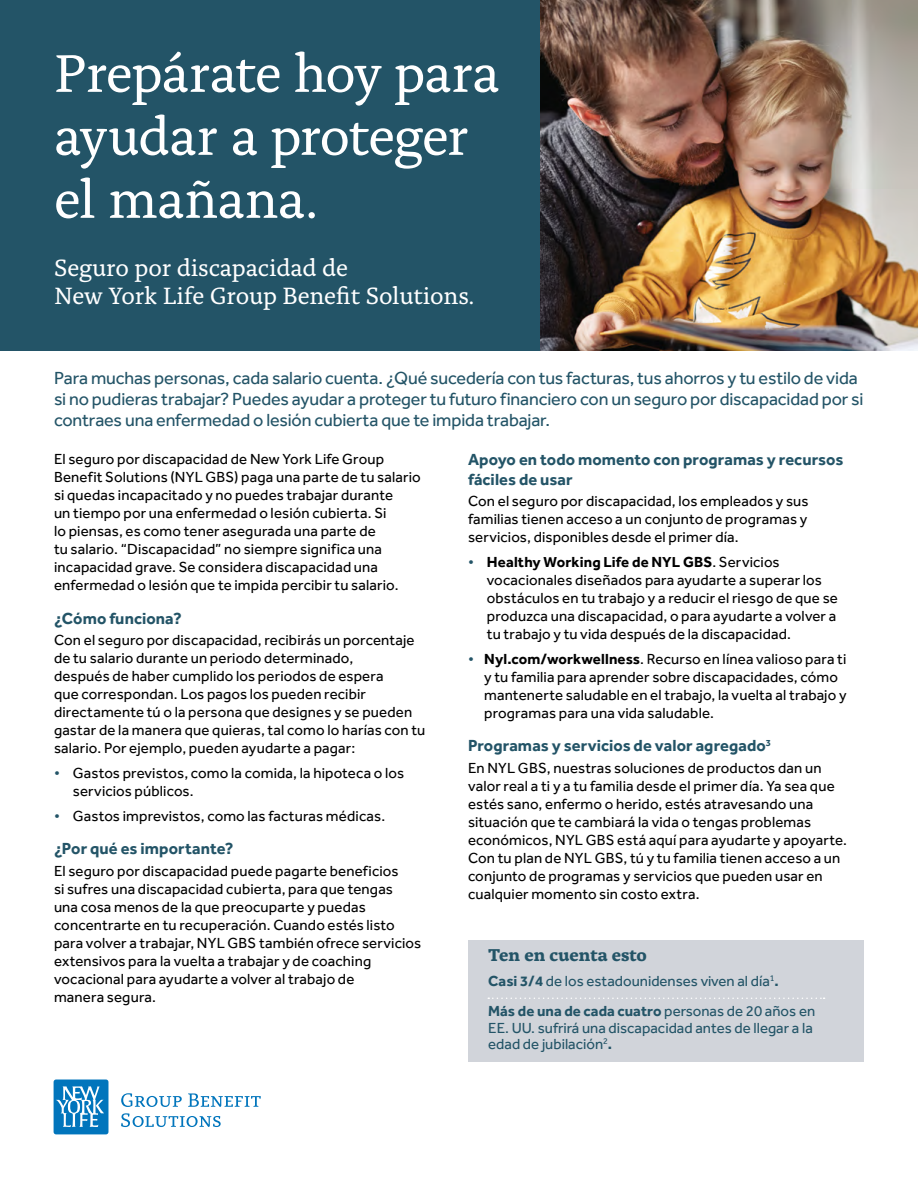
<style>
.page{position:relative;width:918px;height:1188px;background:#fff}
.page>*{position:absolute;margin:0;border:0;box-sizing:border-box;transform-origin:0 0}
.t1{font:55.5px/63px "Alda Pro";letter-spacing:-.025em;color:#fff}
.t2{font:24.75px/27.8px "Alda Pro";letter-spacing:-.01em;color:#fff}
.t3{font:18px/21px "Effra Pro";letter-spacing:-.005em;color:#235467}
.t4{font:700 18px "Alda Pro";color:#235467}
.t5{font:700 16.5px/19.5px "Effra Pro";letter-spacing:.005em;color:#235467}
.t6{font:15px/18px "Effra Pro";letter-spacing:.01em;color:#000}
.t7{font:15px/30.6px "Effra Pro";color:#235467}
.s1{color:#235467}
.s2{font-weight:700}
</style>
<div class="page">
<svg style="left:121px;top:1093px;width:61px;height:14px"></svg>
<svg style="left:188px;top:1093px;width:73px;height:14px"></svg>
<svg style="left:121px;top:1113px;width:100px;height:14px"></svg>
<div style="left:54px;top:1080px;width:54px;height:54px;background:#0175bc;border-radius:3px"></div>
<svg style="left:56px;top:1086px;width:48px;height:41px"></svg>
<div style="left:468px;top:940px;width:396px;height:122px;background:#d1d4da"></div>
<svg style="left:488px;top:998px;width:337px;height:1px"></svg>
<img style="left:540px;top:0;width:378px;height:351px">
<div style="left:0;top:0;width:540px;height:351px;background:#235467"></div>
<h1 class="t1" style="left:54px;top:38px;width:447px">Prepárate hoy para ayudar a proteger el mañana.</h1>
<h2 class="t2" style="left:54px;top:252px;width:422px">Seguro por discapacidad de<br>New York Life Group Benefit Solutions.</h2>
<p class="t3" style="left:54px;top:367px;width:811px">Para muchas personas, cada salario cuenta. ¿Qué sucedería con tus facturas, tus ahorros y tu estilo de vida si no pudieras trabajar? Puedes ayudar a proteger tu futuro financiero con un seguro por discapacidad por si contraes una enfermedad o lesión cubierta que te impida trabajar.</p>
<p class="t6" style="left:54px;top:450px;width:368px">El seguro por discapacidad de New York Life Group Benefit Solutions (NYL GBS) paga una parte de tu salario si quedas incapacitado y no puedes trabajar durante<br>un tiempo por una enfermedad o lesión cubierta. Si<br>lo piensas, es como tener asegurada una parte de<br>tu salario. “Discapacidad” no siempre significa una incapacidad grave. Se considera discapacidad una enfermedad o lesión que te impida percibir tu salario.</p>
<p class="t5" style="left:54px;top:608px;width:129px">¿Cómo funciona?</p>
<p class="t6" style="left:54px;top:631px;width:373px">Con el seguro por discapacidad, recibirás un porcentaje de tu salario durante un periodo determinado,<br>después de haber cumplido los periodos de espera<br>que correspondan. Los pagos los pueden recibir directamente tú o la persona que designes y se pueden gastar de la manera que quieras, tal como lo harías con tu salario. Por ejemplo, pueden ayudarte a pagar:</p>
<p class="t6" style="left:73px;top:764px;width:333px;text-indent:-19px"><span class="s1">•</span> Gastos previstos, como la comida, la hipoteca o los servicios públicos.</p>
<p class="t6" style="left:54px;top:807px;width:333px"><span class="s1">•</span> Gastos imprevistos, como las facturas médicas.</p>
<p class="t5" style="left:54px;top:839px;width:181px">¿Por qué es importante?</p>
<p class="t6" style="left:54px;top:861px;width:369px">El seguro por discapacidad puede pagarte beneficios<br>si sufres una discapacidad cubierta, para que tengas<br>una cosa menos de la que preocuparte y puedas concentrarte en tu recuperación. Cuando estés listo para volver a trabajar, NYL GBS también ofrece servicios extensivos para la vuelta a trabajar y de coaching vocacional para ayudarte a volver al trabajo de<br>manera segura.</p>
<p class="t5" style="left:468px;top:450px;width:377px">Apoyo en todo momento con programas y recursos fáciles de usar</p>
<p class="t6" style="left:468px;top:492px;width:342px;text-align:justify">Con el seguro por discapacidad, los empleados y sus familias tienen acceso a un conjunto de programas y servicios, disponibles desde el primer día.</p>
<p class="t6" style="left:487px;top:553px;width:352px;text-indent:-19px"><span class="s1">•</span> <span class="s2">Healthy Working Life de NYL GBS</span>. Servicios vocacionales diseñados para ayudarte a superar los obstáculos en tu trabajo y a reducir el riesgo de que se produzca una discapacidad, o para ayudarte a volver a tu trabajo y tu vida después de la discapacidad.</p>
<p class="t6" style="left:484px;top:650px;width:364px;text-indent:-16px"><span class="s1">•</span> <span class="s2">Nyl.com/workwellness</span>. Recurso en línea valioso para ti y tu familia para aprender sobre discapacidades, cómo mantenerte saludable en el trabajo, la vuelta al trabajo y programas para una vida saludable.</p>
<p class="t5" style="left:468px;top:736px;width:304px">Programas y servicios de valor agregado<sup>3</sup></p>
<p class="t6" style="left:468px;top:759px;width:381px">En NYL GBS, nuestras soluciones de productos dan un valor real a ti y a tu familia desde el primer día. Ya sea que estés sano, enfermo o herido, estés atravesando una situación que te cambiará la vida o tengas problemas económicos, NYL GBS está aquí para ayudarte y apoyarte.<br>Con tu plan de NYL GBS, tú y tu familia tienen acceso a un conjunto de programas y servicios que pueden usar en cualquier momento sin costo extra.</p>
<p class="t4" style="left:488px;top:941px;width:160px">Ten en cuenta esto</p>
<p class="t7" style="left:488px;top:965px;width:328px"><span class="s2">Casi 3/4</span> de los estadounidenses viven al día<sup>1</sup><span class="s2">.<br>Más de una de cada cuatro</span> personas de 20 años en</p>
<p class="t7" style="left:488px;top:1019px;width:326px;line-height:16.5px">EE. UU. sufrirá una discapacidad antes de llegar a la edad de jubilación<sup>2</sup><span class="s2">.</span></p>
</div>
